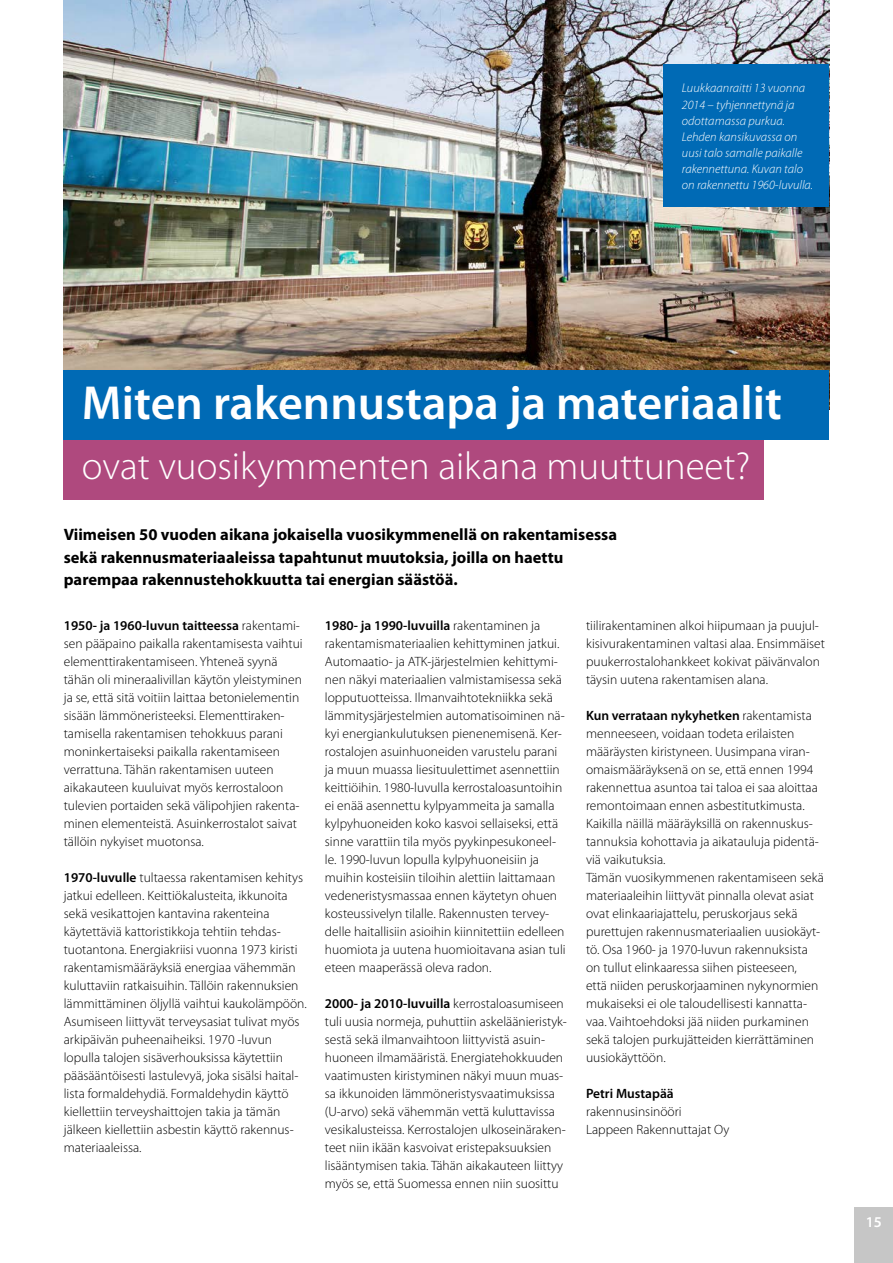
<style>
.page{position:relative;width:893px;height:1263px;background:#fff}
.page>*{position:absolute;margin:0;border:0;box-sizing:border-box;transform-origin:0 0}
.t1{font:600 48px "Myriad Pro";color:#fff}
.t2{font:300 39px "Myriad Pro";color:#fff}
.t3{font:700 16.5px/22.5px "Myriad Pro";color:#000}
.t4{font:600 15px "Myriad Pro";color:#fff}
.t5{font:300 13.5px/18px "Myriad Pro";color:#000}
.t6{font:600 13.5px "Myriad Pro";color:#000}
.t7{font:italic 300 12.6px/16.2px "Myriad Pro";color:#fff}
.s1{font-weight:600}
</style>
<div class="page">
<img style="left:64px;top:0;width:765px;height:370px">
<div style="left:64px;top:437px;width:700px;height:62px;background:#af497e"></div>
<div style="left:64px;top:370px;width:765px;height:69px;background:#006ab5"></div>
<div style="left:663px;top:64px;width:166px;height:143px;background:#006ab5"></div>
<div style="left:855px;top:1208px;width:38px;height:55px;background:#c6c6c6"></div>
<p class="t7" style="left:682px;top:80px;width:133px">Luukkaanraitti 13 vuonna<br>2014 – tyhjennettynä ja odottamassa purkua.<br>Lehden kansikuvassa on uusi talo samalle paikalle rakennettuna. Kuvan talo on rakennettu 1960-luvulla.</p>
<h1 class="t1" style="left:82px;top:373px;width:701px">Miten rakennustapa ja materiaalit</h1>
<h2 class="t2" style="left:82px;top:444px;width:670px">ovat vuosikymmenten aikana muuttuneet?</h2>
<p class="t3" style="left:64px;top:523px;width:555px">Viimeisen 50 vuoden aikana jokaisella vuosikymmenellä on rakentamisessa sekä rakennusmateriaaleissa tapahtunut muutoksia, joilla on haettu parempaa rakennustehokkuutta tai energian säästöä.</p>
<p class="t5" style="left:586px;top:617px;width:240px">tiilirakentaminen alkoi hiipumaan ja puujul&shy;kisivurakentaminen valtasi alaa. Ensimmäiset puukerrostalohankkeet kokivat päivänvalon täysin uutena rakentamisen alana.</p>
<p class="t5" style="left:586px;top:707px;width:239px"><span class="s1">Kun verrataan nykyhetken</span> rakentamista menneeseen, voidaan todeta erilaisten määräysten kiristyneen. Uusimpana viran&shy;omaismääräyksenä on se, että ennen 1994 rakennettua asuntoa tai taloa ei saa aloittaa remontoimaan ennen asbestitutkimusta.<br>Kaikilla näillä määräyksillä on rakennuskus&shy;tannuksia kohottavia ja aikatauluja pidentä&shy;viä vaikutuksia.<br>Tämän vuosikymmenen rakentamiseen sekä materiaaleihin liittyvät pinnalla olevat asiat ovat elinkaariajattelu, peruskorjaus sekä purettujen rakennusmateriaalien uusiokäyt&shy;tö. Osa 1960- ja 1970-luvun rakennuksista on tullut elinkaaressa siihen pisteeseen,<br>että niiden peruskorjaaminen nykynormien mukaiseksi ei ole taloudellisesti kannatta&shy;vaa. Vaihtoehdoksi jää niiden purkaminen sekä talojen purkujätteiden kierrättäminen uusiokäyttöön.</p>
<p class="t6" style="left:586px;top:1085px;width:89px">Petri Mustapää</p>
<p class="t5" style="left:586px;top:1103px;width:145px">rakennusinsinööri<br>Lappeen Rakennuttajat Oy</p>
<p class="t5" style="left:64px;top:617px;width:240px"><span class="s1">1950- ja 1960-luvun taitteessa</span> rakentami&shy;sen pääpaino paikalla rakentamisesta vaihtui elementtirakentamiseen. Yhteneä syynä tähän oli mineraalivillan käytön yleistyminen ja se, että sitä voitiin laittaa betonielementin sisään lämmöneristeeksi. Elementtiraken&shy;tamisella rakentamisen tehokkuus parani moninkertaiseksi paikalla rakentamiseen verrattuna. Tähän rakentamisen uuteen aikakauteen kuuluivat myös kerrostaloon tulevien portaiden sekä välipohjien rakenta&shy;minen elementeistä. Asuinkerrostalot saivat tällöin nykyiset muotonsa.</p>
<p class="t5" style="left:64px;top:869px;width:245px"><span class="s1">1970-luvulle</span> tultaessa rakentamisen kehitys jatkui edelleen. Keittiökalusteita, ikkunoita sekä vesikattojen kantavina rakenteina käytettäviä kattoristikkoja tehtiin tehdas&shy;tuotantona. Energiakriisi vuonna 1973 kiristi rakentamismääräyksiä energiaa vähemmän kuluttaviin ratkaisuihin. Tällöin rakennuksien lämmittäminen öljyllä vaihtui kaukolämpöön.<br>Asumiseen liittyvät terveysasiat tulivat myös arkipäivän puheenaiheiksi. 1970 -luvun lopulla talojen sisäverhouksissa käytettiin pääsääntöisesti lastulevyä, joka sisälsi haital&shy;lista formaldehydiä. Formaldehydin käyttö kiellettiin terveyshaittojen takia ja tämän jälkeen kiellettiin asbestin käyttö rakennus&shy;materiaaleissa.</p>
<p class="t5" style="left:325px;top:617px;width:242px"><span class="s1">1980- ja 1990-luvuilla</span> rakentaminen ja rakentamismateriaalien kehittyminen jatkui.<br>Automaatio- ja ATK-järjestelmien kehittymi&shy;nen näkyi materiaalien valmistamisessa sekä lopputuotteissa. Ilmanvaihtotekniikka sekä lämmitysjärjestelmien automatisoiminen nä&shy;kyi energiankulutuksen pienenemisenä. Ker&shy;rostalojen asuinhuoneiden varustelu parani ja muun muassa liesituulettimet asennettiin keittiöihin. 1980-luvulla kerrostaloasuntoihin ei enää asennettu kylpyammeita ja samalla kylpyhuoneiden koko kasvoi sellaiseksi, että sinne varattiin tila myös pyykinpesukoneel&shy;le. 1990-luvun lopulla kylpyhuoneisiin ja muihin kosteisiin tiloihin alettiin laittamaan vedeneristysmassaa ennen käytetyn ohuen kosteussivelyn tilalle. Rakennusten tervey&shy;delle haitallisiin asioihin kiinnitettiin edelleen huomiota ja uutena huomioitavana asian tuli eteen maaperässä oleva radon.</p>
<p class="t5" style="left:325px;top:995px;width:243px"><span class="s1">2000- ja 2010-luvuilla</span> kerrostaloasumiseen tuli uusia normeja, puhuttiin askeläänieristyk&shy;sestä sekä ilmanvaihtoon liittyvistä asuin&shy;huoneen ilmamääristä. Energiatehokkuuden vaatimusten kiristyminen näkyi muun muas&shy;sa ikkunoiden lämmöneristysvaatimuksissa (U-arvo) sekä vähemmän vettä kuluttavissa vesikalusteissa. Kerrostalojen ulkoseinäraken&shy;teet niin ikään kasvoivat eristepaksuuksien lisääntymisen takia. Tähän aikakauteen liittyy myös se, että Suomessa ennen niin suosittu</p>
<p class="t4" style="left:866px;top:1213px;width:18px">15</p>
</div>
